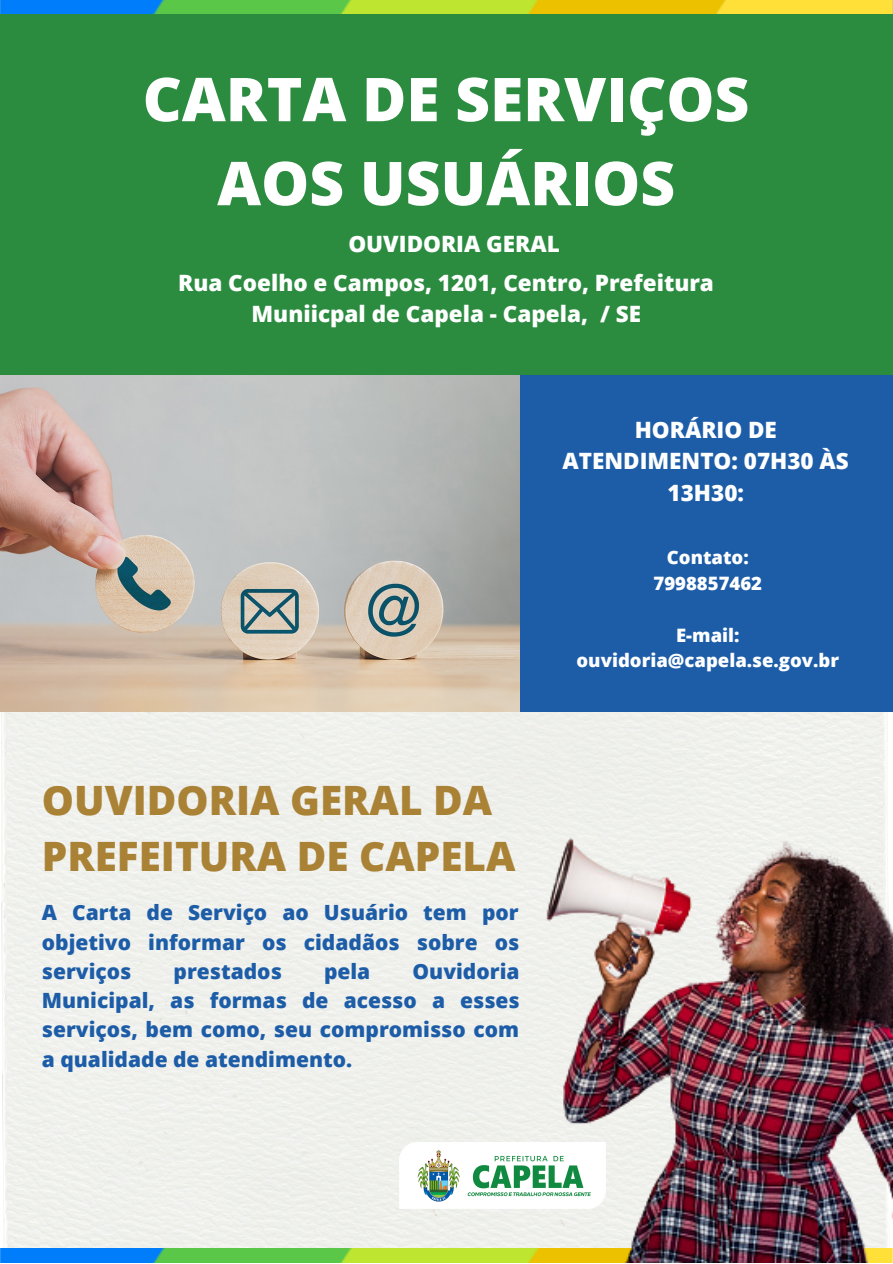
<style>
.page{position:relative;width:893px;height:1264px;background:#fff}
.page>*{position:absolute;margin:0;border:0;box-sizing:border-box;transform-origin:0 0}
.t1{font:800 60.45px/84px "Open Sans";color:#fff;text-align:center}
.t2{font:800 40.5px/56.2px "Open Sans";color:#aa8235}
.t3{font:800 22.5px/31.5px "Open Sans";color:#fff;text-align:center}
.t4{font:800 21px/29.2px "Open Sans";color:#1d5da8;text-align:justify}
.t5{font:800 18.45px "Open Sans";color:#fff}
</style>
<div class="page">
<div style="left:0;top:374px;width:520px;height:874px;background:#eff0ec"></div>
<img style="left:0;top:374px;width:519px;height:337px">
<div style="left:520px;top:351px;width:372px;height:360px;background:#1d5da8"></div>
<div style="left:0;top:0;width:892px;height:374px;background:#2b8c40"></div>
<img style="left:0;top:1248px;width:503px;height:14px">
<img style="left:503px;top:711px;width:389px;height:551px">
<img style="left:400px;top:1142px;width:205px;height:65px">
<img style="left:0;top:0;width:892px;height:13px">
<p class="t1" style="left:143px;top:56px;width:608px">CARTA DE SERVIÇOS<br>AOS USUÁRIOS</p>
<p class="t3" style="left:348px;top:228px;width:213px">OUVIDORIA GERAL</p>
<p class="t3" style="left:178px;top:266px;width:537px">Rua Coelho e Campos, 1201, Centro, Prefeitura<br>Muniicpal de Capela - Capela, / SE</p>
<p class="t3" style="left:562px;top:413px;width:288px">HORÁRIO DE<br>ATENDIMENTO: 07H30 ÀS<br>13H30:</p>
<p class="t2" style="left:42px;top:771px;width:475px">OUVIDORIA GERAL DA<br>PREFEITURA DE CAPELA</p>
<p class="t4" style="left:42px;top:897px;width:479px">A Carta de Serviço ao Usuário tem por objetivo informar os cidadãos sobre os serviços</p>
<p class="t4" style="left:42px;top:956px;width:479px;text-indent:370px">Ouvidoria Municipal, as formas de acesso a esses serviços, bem como, seu compromisso com a qualidade de atendimento.</p>
<p class="t4" style="left:173px;top:956px;width:110px">prestados</p>
<p class="t4" style="left:324px;top:956px;width:48px">pela</p>
<p class="t5" style="left:666px;top:544px;width:83px">Contato:</p>
<p class="t5" style="left:653px;top:570px;width:110px">7998857462</p>
<p class="t5" style="left:676px;top:622px;width:65px">E-mail:</p>
<p class="t5" style="left:576px;top:647px;width:264px">ouvidoria@capela.se.gov.br</p>
</div>
